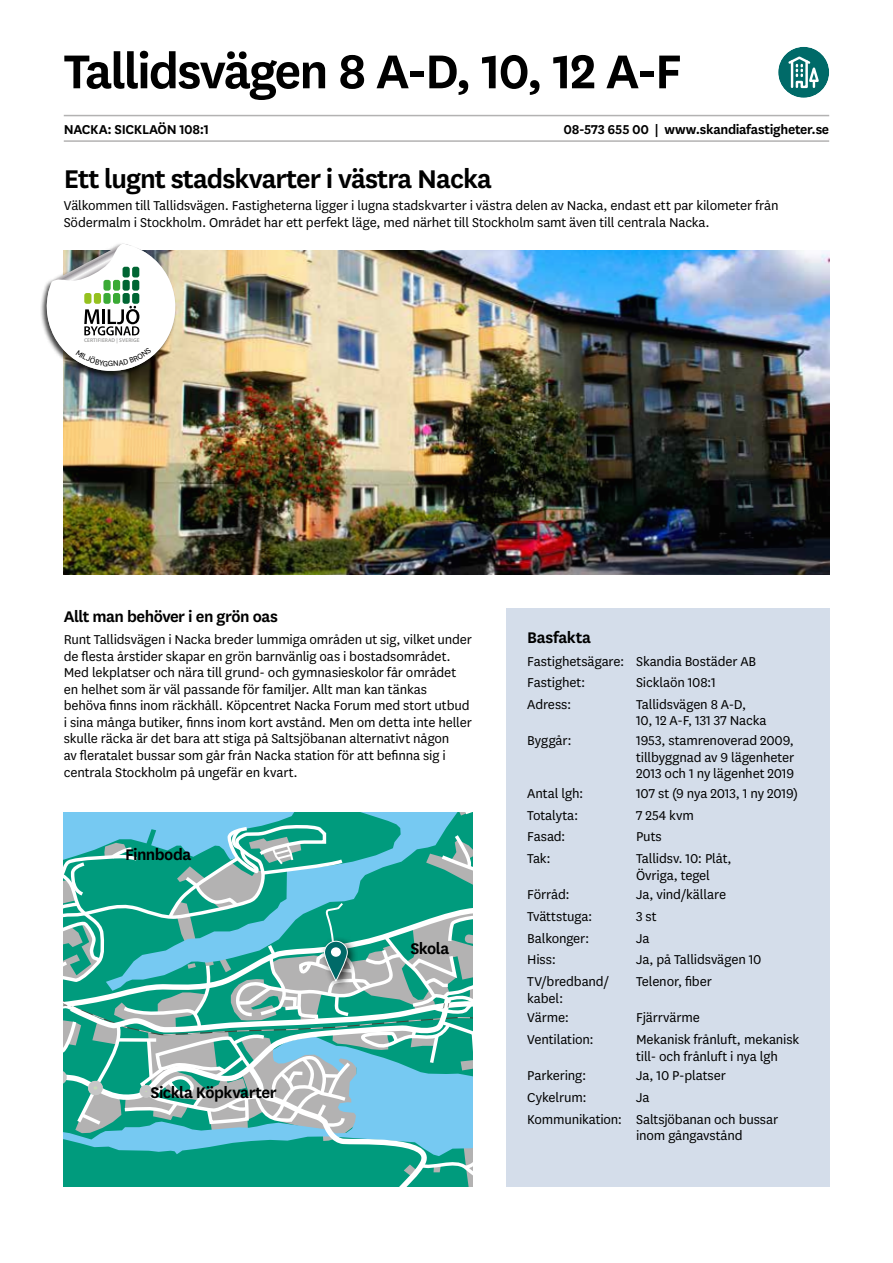
<style>
.page{position:relative;width:893px;height:1263px;background:#fff}
.page>*{position:absolute;margin:0;border:0;box-sizing:border-box;transform-origin:0 0}
.t1{font:600 55.5px "Skandia Sans";letter-spacing:-.04em;color:#000}
.t2{font:600 30px "Skandia Sans";letter-spacing:-.03em;color:#000}
.t3{font:600 18px "Skandia Sans";letter-spacing:-.03em;color:#000}
.t4{font:15px/16.5px "Skandia Sans";letter-spacing:-.01em;color:#000}
.t5{font:600 15px "Skandia Sans";letter-spacing:-.02em;color:#000}
.t6{font:600 5.4px "Myriad Pro";letter-spacing:.015em;color:#9d9d9c}
</style>
<div class="page">
<hr style="left:64px;top:140px;width:765px;height:2px;background:#b3b2b2">
<hr style="left:64px;top:115px;width:765px;height:1px;background:#b3b2b2">
<div style="left:506px;top:608px;width:323px;height:578px;background:#d4ddea"></div>
<img style="left:64px;top:251px;width:765px;height:323px">
<svg style="left:64px;top:812px;width:408px;height:374px;background:#5bb6b0"></svg>
<div style="left:778px;top:47px;width:51px;height:51px;background:#006a68;border-radius:50%"></div>
<svg style="left:788px;top:56px;width:31px;height:33px"></svg>
<div style="left:319px;top:936px;width:39px;height:55px;background:#000;opacity:.75"></div>
<svg style="left:324px;top:941px;width:23px;height:40px"></svg>
<div style="left:324px;top:941px;width:24px;height:40px;border:1px solid #fff;border-radius:11px"></div>
<div style="left:331px;top:947px;width:10px;height:10px;background:#fff;border-radius:50%"></div>
<div style="left:40px;top:243px;width:137px;height:136px;background:#000;opacity:.75"></div>
<img style="left:45px;top:244px;width:139px;height:136px">
<h1 class="t1" style="left:64px;top:33px;width:619px">Tallidsvägen 8 A-D, 10, 12 A-F</h1>
<p class="t5" style="left:64px;top:119px;width:147px">NACKA: SICKLAÖN 108:1</p>
<h2 class="t2" style="left:64px;top:158px;width:430px">Ett lugnt stadskvarter i västra Nacka</h2>
<p class="t4" style="left:64px;top:197px;width:716px">Välkommen till Tallidsvägen. Fastigheterna ligger i lugna stadskvarter i västra delen av Nacka, endast ett par kilometer från<br>Södermalm i Stockholm. Området har ett perfekt läge, med närhet till Stockholm samt även till centrala Nacka.</p>
<p class="t5" style="left:563px;top:119px;width:267px">08-573 655 00 | www.skandiafastigheter.se</p>
<p class="t6" style="left:84px;top:337px;width:57px">CERTIFIERAD | SVERIGE</p>
<p class="t3" style="left:64px;top:604px;width:216px">Allt man behöver i en grön oas</p>
<p class="t4" style="left:64px;top:631px;width:410px">Runt Tallidsvägen i Nacka breder lummiga områden ut sig, vilket under de flesta årstider skapar en grön barnvänlig oas i bostadsområdet.<br>Med lekplatser och nära till grund- och gymnasieskolor får området en helhet som är väl passande för familjer. Allt man kan tänkas behöva finns inom räckhåll. Köpcentret Nacka Forum med stort utbud i sina många butiker, finns inom kort avstånd. Men om detta inte heller skulle räcka är det bara att stiga på Saltsjöbanan alternativt någon<br>av fleratalet bussar som går från Nacka station för att befinna sig i centrala Stockholm på ungefär en kvart.</p>
<p class="t3" style="left:527px;top:625px;width:65px">Basfakta</p>
<p class="t4" style="left:527px;top:649px;width:230px;line-height:21.8px">Fastighetsägare: Skandia Bostäder AB<br>Fastighet:</p>
<p class="t4" style="left:636px;top:674px;width:81px">Sicklaön 108:1</p>
<p class="t4" style="left:527px;top:695px;width:46px">Adress:</p>
<p class="t4" style="left:636px;top:695px;width:132px">Tallidsvägen 8 A-D,<br>10, 12 A-F, 131 37 Nacka</p>
<p class="t4" style="left:527px;top:732px;width:46px">Byggår:</p>
<p class="t4" style="left:636px;top:732px;width:160px;text-align:justify">1953, stamrenoverad 2009, tillbyggnad av 9 lägenheter 2013 och 1 ny lägenhet 2019</p>
<p class="t4" style="left:527px;top:785px;width:58px">Antal lgh:</p>
<p class="t4" style="left:636px;top:785px;width:163px">107 st (9 nya 2013, 1 ny 2019)</p>
<p class="t4" style="left:527px;top:806px;width:53px">Totalyta:</p>
<p class="t4" style="left:636px;top:806px;width:59px">7 254 kvm</p>
<p class="t4" style="left:527px;top:828px;width:40px">Fasad:</p>
<p class="t4" style="left:636px;top:828px;width:27px">Puts</p>
<p class="t4" style="left:527px;top:850px;width:25px">Tak:</p>
<p class="t4" style="left:636px;top:850px;width:97px">Tallidsv. 10: Plåt,<br>Övriga, tegel</p>
<p class="t4" style="left:527px;top:886px;width:44px">Förråd:</p>
<p class="t4" style="left:636px;top:886px;width:91px">Ja, vind/källare</p>
<p class="t4" style="left:527px;top:908px;width:67px">Tvättstuga:</p>
<p class="t4" style="left:636px;top:908px;width:22px">3 st</p>
<p class="t4" style="left:527px;top:929px;width:64px">Balkonger:</p>
<p class="t4" style="left:636px;top:929px;width:15px">Ja</p>
<p class="t4" style="left:527px;top:951px;width:30px">Hiss:</p>
<p class="t4" style="left:636px;top:951px;width:127px">Ja, på Tallidsvägen 10</p>
<p class="t4" style="left:527px;top:973px;width:83px">TV/bredband/ kabel:</p>
<p class="t4" style="left:636px;top:973px;width:77px">Telenor, fiber</p>
<p class="t4" style="left:527px;top:1009px;width:43px">Värme:</p>
<p class="t4" style="left:636px;top:1009px;width:65px">Fjärrvärme</p>
<p class="t4" style="left:527px;top:1031px;width:68px">Ventilation:</p>
<p class="t4" style="left:636px;top:1031px;width:165px">Mekanisk frånluft, mekanisk till- och frånluft i nya lgh</p>
<p class="t4" style="left:527px;top:1067px;width:61px">Parkering:</p>
<p class="t4" style="left:636px;top:1067px;width:91px">Ja, 10 P-platser</p>
<p class="t4" style="left:527px;top:1089px;width:61px">Cykelrum:</p>
<p class="t3" style="left:125px;top:842px;width:68px">Finnboda</p>
<p class="t3" style="left:410px;top:936px;width:40px">Skola</p>
<p class="t3" style="left:151px;top:1080px;width:128px">Sickla Köpkvarter</p>
<p class="t4" style="left:527px;top:1086px;width:252px;line-height:21.8px;text-indent:109px">Ja<br>Kommunikation: Saltsjöbanan och bussar</p>
<p class="t4" style="left:636px;top:1127px;width:108px">inom gångavstånd</p>
</div>
